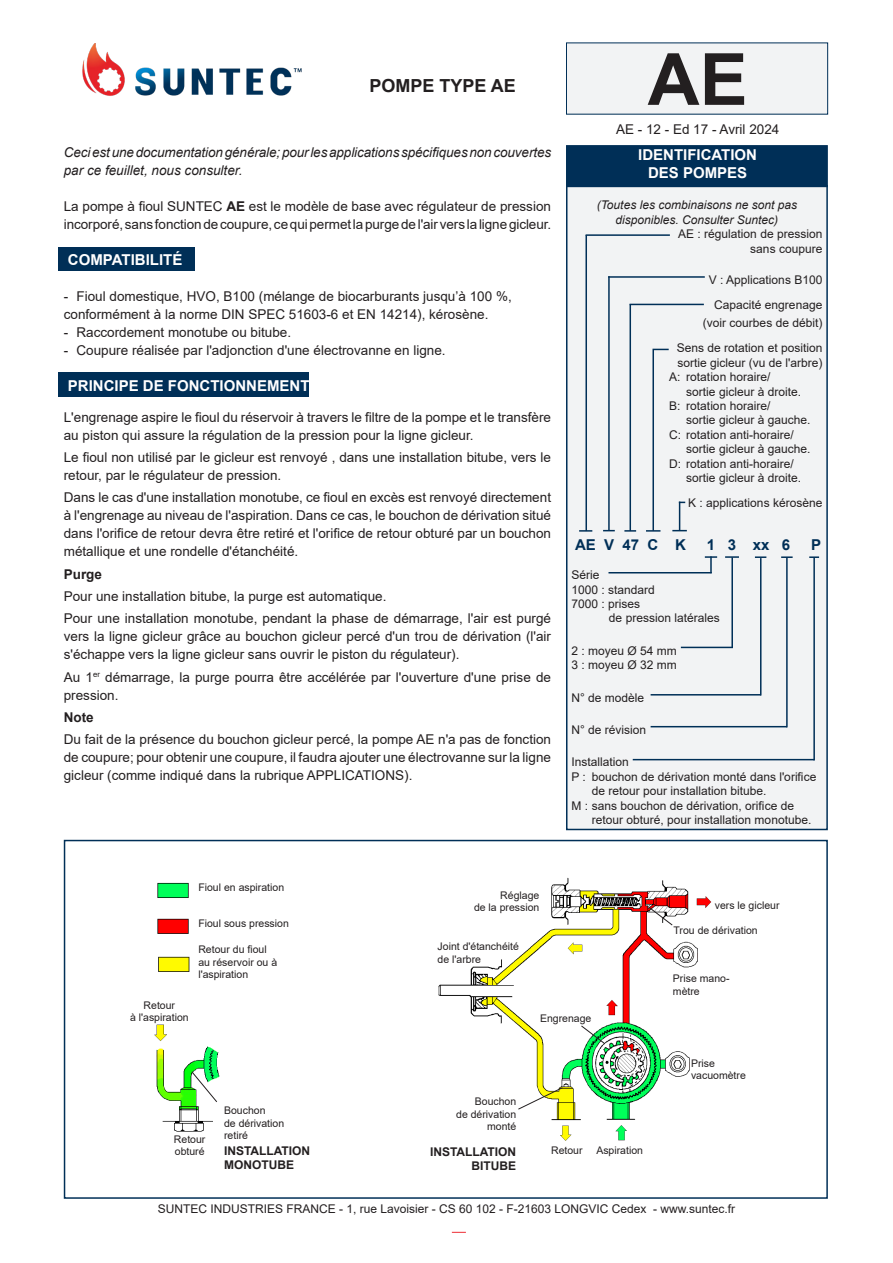
<style>
.page{position:relative;width:893px;height:1263px;background:#fff}
.page>*{position:absolute;margin:0;border:0;box-sizing:border-box;transform-origin:0 0}
.t1{font:700 72px "Arial";color:#231f20}
.t2{font:700 18px "Arial";color:#231f20}
.t3{font:700 15px/18px "Arial";color:#fff;text-align:center}
.t4{font:700 15px "Arial";color:#002f57}
.t5{font:13.5px/18px "Arial";color:#231f20}
.t6{font:italic 13.5px/18px "Arial";letter-spacing:-.005em;color:#231f20}
.t7{font:12px/25.2px "Arial";color:#231f20;text-align:center}
.t8{font:italic 12px "Arial";color:#231f20}
.t9{font:700 12px/14.4px "Arial";color:#231f20;text-align:right}
.t10{font:10.5px/12.6px "Arial";color:#231f20}
.s1{font-weight:700}
</style>
<div class="page">
<svg style="left:452px;top:1232px;width:14px;height:1px"></svg>
<div style="left:566px;top:43px;width:262px;height:71px;background:#f2f3f4"></div>
<div style="left:566px;top:185px;width:262px;height:645px;background:#f2f3f4;border:2px solid #002f57"></div>
<div style="left:566px;top:145px;width:262px;height:42px;background:#002f57;border:2px solid #002f57"></div>
<div style="left:64px;top:840px;width:764px;height:359px;border:2px solid #002f57"></div>
<img style="left:157px;top:882px;width:33px;height:90px">
<img style="left:82px;top:43px;width:220px;height:53px">
<img style="left:154px;top:1024px;width:66px;height:108px">
<svg style="left:191px;top:1071px;width:27px;height:32px"></svg>
<img style="left:438px;top:877px;width:274px;height:264px">
<svg style="left:580px;top:1025px;width:26px;height:20px"></svg>
<svg style="left:517px;top:1087px;width:46px;height:23px"></svg>
<svg style="left:648px;top:906px;width:25px;height:20px"></svg>
<div style="left:58px;top:372px;width:251px;height:24px;background:#002f57"></div>
<div style="left:58px;top:247px;width:137px;height:23px;background:#002f57"></div>
<svg style="left:646px;top:530px;width:14px;height:2px"></svg>
<hr style="left:629px;top:304px;width:2px;height:227px;background:#002f57">
<hr style="left:629px;top:304px;width:75px;height:1px;background:#002f57">
<hr style="left:652px;top:349px;width:2px;height:182px;background:#002f57">
<svg style="left:579px;top:530px;width:13px;height:2px"></svg>
<hr style="left:585px;top:235px;width:2px;height:296px;background:#002f57">
<hr style="left:586px;top:234px;width:84px;height:2px;background:#002f57">
<svg style="left:654px;top:349px;width:15px;height:1px"></svg>
<svg style="left:624px;top:530px;width:12px;height:2px"></svg>
<svg style="left:672px;top:502px;width:15px;height:29px"></svg>
<hr style="left:608px;top:276px;width:2px;height:255px;background:#002f57">
<hr style="left:608px;top:276px;width:97px;height:2px;background:#002f57">
<hr style="left:608px;top:572px;width:104px;height:1px;background:#002f57">
<svg style="left:809px;top:556px;width:10px;height:2px"></svg>
<svg style="left:781px;top:556px;width:12px;height:2px"></svg>
<svg style="left:755px;top:556px;width:11px;height:2px"></svg>
<hr style="left:786px;top:558px;width:2px;height:169px;background:#002f57">
<hr style="left:813px;top:557px;width:2px;height:203px;background:#002f57">
<svg style="left:725px;top:556px;width:14px;height:2px"></svg>
<svg style="left:705px;top:556px;width:12px;height:17px"></svg>
<hr style="left:731px;top:557px;width:2px;height:91px;background:#002f57">
<hr style="left:681px;top:647px;width:52px;height:1px;background:#002f57">
<hr style="left:651px;top:694px;width:110px;height:1px;background:#002f57">
<hr style="left:760px;top:558px;width:1px;height:137px;background:#002f57">
<hr style="left:651px;top:726px;width:136px;height:1px;background:#002f57">
<hr style="left:633px;top:759px;width:181px;height:1px;background:#002f57">
<p class="t2" style="left:369px;top:73px;width:148px">POMPE TYPE AE</p>
<p class="t6" style="left:64px;top:143px;width:489px">Ceci est une documentation générale; pour les applications spécifiques non couvertes par ce feuillet, nous consulter.</p>
<p class="t5" style="left:64px;top:197px;width:489px">La pompe à fioul SUNTEC <span class="s1">AE</span> est le modèle de base avec régulateur de pression incorporé, sans fonction de coupure, ce qui permet la purge de l'air vers la ligne gicleur.</p>
<p class="t3" style="left:68px;top:250px;width:116px">COMPATIBILITÉ</p>
<p class="t5" style="left:64px;top:287px;width:449px">- Fioul domestique, HVO, B100 (mélange de biocarburants jusqu’à 100 %, conformément à la norme DIN SPEC 51603-6 et EN 14214), kérosène.</p>
<p class="t5" style="left:64px;top:323px;width:229px">- Raccordement monotube ou bitube.</p>
<p class="t5" style="left:64px;top:341px;width:383px">- Coupure réalisée par l'adjonction d'une électrovanne en ligne.</p>
<p class="t3" style="left:68px;top:376px;width:243px">PRINCIPE DE FONCTIONNEMENT</p>
<p class="t5" style="left:64px;top:408px;width:489px">L'engrenage aspire le fioul du réservoir à travers le filtre de la pompe et le transfère au piston qui assure la régulation de la pression pour la ligne gicleur.</p>
<p class="t5" style="left:64px;top:448px;width:489px">Le fioul non utilisé par le gicleur est renvoyé , dans une installation bitube, vers le retour, par le régulateur de pression.</p>
<p class="t5" style="left:64px;top:489px;width:489px;text-align:justify">Dans le cas d'une installation monotube, ce fioul en excès est renvoyé directement à l'engrenage au niveau de l'aspiration. Dans ce cas, le bouchon de dérivation situé dans l'orifice de retour devra être retiré et l'orifice de retour obturé par un bouchon métallique et une rondelle d'étanchéité.</p>
<p class="t5" style="left:64px;top:563px;width:489px;line-height:22.2px"><span class="s1">Purge<br></span>Pour une installation bitube, la purge est automatique.<br>Pour une installation monotube, pendant la phase de démarrage, l'air est purgé</p>
<p class="t5" style="left:64px;top:627px;width:489px">vers la ligne gicleur grâce au bouchon gicleur percé d'un trou de dérivation (l'air s'échappe vers la ligne gicleur sans ouvrir le piston du régulateur).</p>
<p class="t5" style="left:64px;top:668px;width:489px">Au 1<sup>er</sup> démarrage, la purge pourra être accélérée par l'ouverture d'une prise de pression.</p>
<p class="t5" style="left:64px;top:706px;width:489px;line-height:22.4px"><span class="s1">Note<br></span>Du fait de la présence du bouchon gicleur percé, la pompe AE n'a pas de fonction</p>
<p class="t5" style="left:64px;top:748px;width:489px">de coupure; pour obtenir une coupure, il faudra ajouter une électrovanne sur la ligne gicleur (comme indiqué dans la rubrique APPLICATIONS).</p>
<p class="t1" style="left:648px;top:29px;width:102px">AE</p>
<p class="t5" style="left:616px;top:120px;width:165px">AE - 12 - Ed 17 - Avril 2024</p>
<p class="t3" style="left:638px;top:146px;width:120px">IDENTIFICATION<br>DES POMPES</p>
<p class="t8" style="left:597px;top:197px;width:202px">(Toutes les combinaisons ne sont pas</p>
<p class="t8" style="left:615px;top:212px;width:164px">disponibles. Consulter Suntec)</p>
<p class="t7" style="left:678px;top:221px;width:146px">AE : régulation de pression</p>
<p class="t7" style="left:750px;top:236px;width:74px">sans coupure</p>
<p class="t7" style="left:709px;top:267px;width:115px">V : Applications B100<br>Capacité engrenage</p>
<p class="t7" style="left:677px;top:310px;width:147px;text-align:right">(voir courbes de débit)<br>Sens de rotation et position</p>
<p class="t7" style="left:677px;top:350px;width:146px">sortie gicleur (vu de l'arbre)</p>
<p class="t7" style="left:669px;top:364px;width:103px">A: rotation horaire/</p>
<p class="t7" style="left:686px;top:379px;width:116px">sortie gicleur à droite.</p>
<p class="t7" style="left:669px;top:393px;width:103px">B: rotation horaire/</p>
<p class="t7" style="left:686px;top:407px;width:126px">sortie gicleur à gauche.</p>
<p class="t7" style="left:669px;top:422px;width:126px">C: rotation anti-horaire/</p>
<p class="t7" style="left:686px;top:436px;width:126px">sortie gicleur à gauche.</p>
<p class="t7" style="left:669px;top:451px;width:126px">D: rotation anti-horaire/</p>
<p class="t7" style="left:686px;top:465px;width:116px">sortie gicleur à droite.</p>
<p class="t7" style="left:688px;top:490px;width:136px">K : applications kérosène</p>
<p class="t4" style="left:575px;top:535px;width:112px">AE V 47 C K</p>
<p class="t4" style="left:707px;top:535px;width:85px">1 3 xx 6</p>
<p class="t4" style="left:811px;top:535px;width:12px">P</p>
<p class="t7" style="left:571px;top:562px;width:30px">Série</p>
<p class="t7" style="left:571px;top:577px;width:85px">1000 : standard</p>
<p class="t7" style="left:571px;top:591px;width:70px">7000 : prises</p>
<p class="t7" style="left:609px;top:605px;width:112px">de pression latérales</p>
<p class="t7" style="left:571px;top:643px;width:107px;line-height:14.4px;text-align:left">2 : moyeu Ø 54 mm<br>3 : moyeu Ø 32 mm</p>
<p class="t7" style="left:571px;top:685px;width:74px">N° de modèle</p>
<p class="t7" style="left:571px;top:717px;width:76px">N° de révision</p>
<p class="t7" style="left:571px;top:749px;width:59px">Installation</p>
<p class="t7" style="left:571px;top:764px;width:246px">P : bouchon de dérivation monté dans l'orifice</p>
<p class="t7" style="left:592px;top:778px;width:176px">de retour pour installation bitube.</p>
<p class="t7" style="left:571px;top:793px;width:224px">M : sans bouchon de dérivation, orifice de</p>
<p class="t7" style="left:592px;top:807px;width:221px">retour obturé, pour installation monotube.</p>
<p class="t10" style="left:198px;top:881px;width:87px">Fioul en aspiration</p>
<p class="t10" style="left:198px;top:916px;width:92px">Fioul sous pression</p>
<p class="t10" style="left:198px;top:943px;width:80px">Retour du fioul au réservoir ou à l'aspiration</p>
<p class="t10" style="left:474px;top:888px;width:67px;text-align:right">Réglage<br>de la pression</p>
<p class="t10" style="left:438px;top:940px;width:83px">Joint d'étanchéité de l'arbre</p>
<p class="t10" style="left:715px;top:899px;width:66px">vers le gicleur</p>
<p class="t10" style="left:674px;top:924px;width:86px">Trou de dérivation</p>
<p class="t10" style="left:673px;top:972px;width:58px">Prise mano&shy;mètre</p>
<p class="t10" style="left:130px;top:999px;width:60px;text-align:center">Retour<br>à l'aspiration</p>
<p class="t10" style="left:174px;top:1133px;width:33px">Retour obturé</p>
<p class="t10" style="left:224px;top:1104px;width:62px">Bouchon<br>de dérivation retiré</p>
<p class="t9" style="left:224px;top:1143px;width:88px;text-align:left">INSTALLATION<br>MONOTUBE</p>
<p class="t10" style="left:540px;top:1012px;width:53px">Engrenage</p>
<p class="t10" style="left:456px;top:1095px;width:62px;text-align:right">Bouchon<br>de dérivation monté</p>
<p class="t9" style="left:430px;top:1144px;width:88px">INSTALLATION<br>BITUBE</p>
<p class="t10" style="left:551px;top:1144px;width:33px">Retour</p>
<p class="t10" style="left:596px;top:1144px;width:48px">Aspiration</p>
<p class="t10" style="left:691px;top:1056px;width:56px">Prise vacuomètre</p>
<p class="t7" style="left:158px;top:1196px;width:579px">SUNTEC INDUSTRIES FRANCE - 1, rue Lavoisier - CS 60 102 - F-21603 LONGVIC Cedex - www.suntec.fr</p>
</div>
